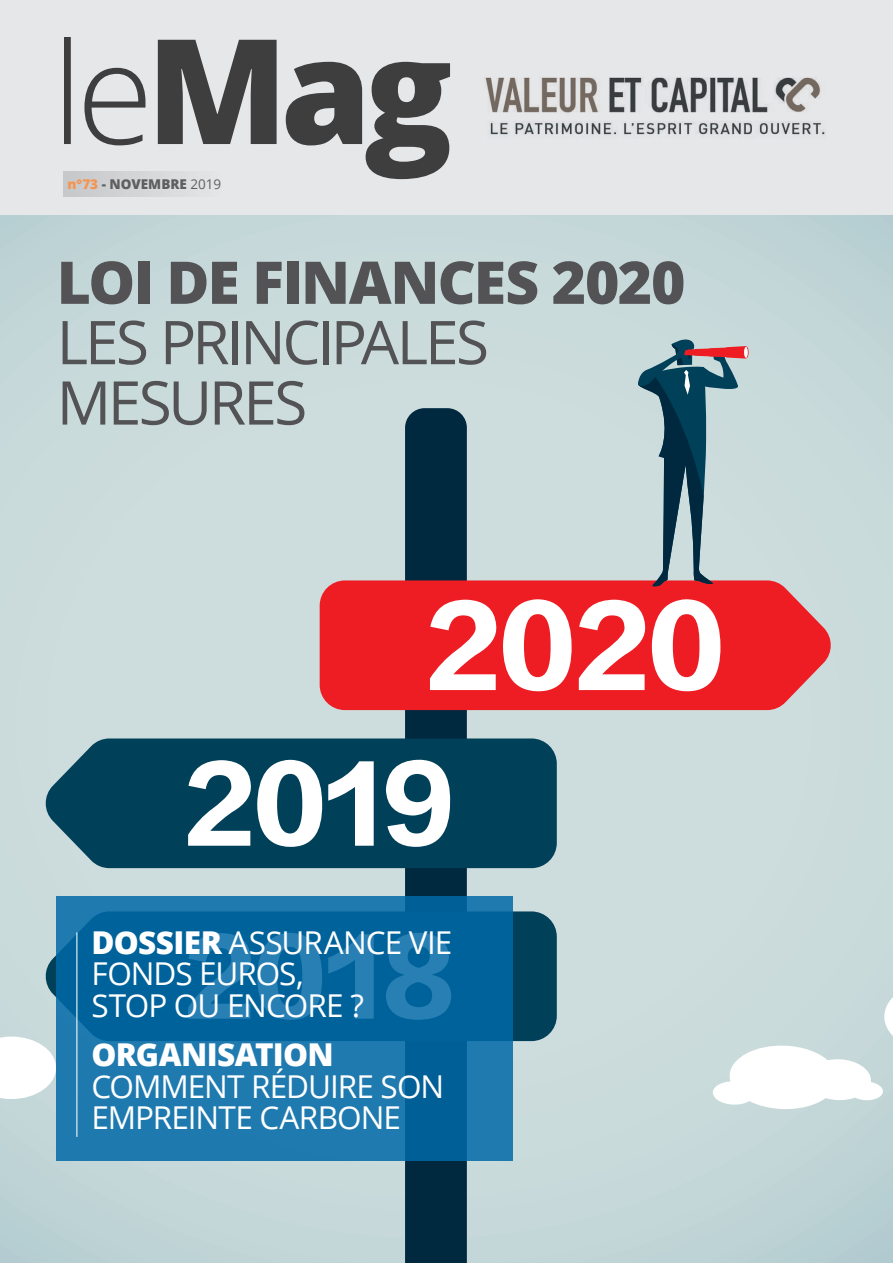
<style>
.page{position:relative;width:893px;height:1263px;background:#fff}
.page>*{position:absolute;margin:0;border:0;box-sizing:border-box;transform-origin:0 0}
.t1{font:60.3px/60.3px "Open Sans";letter-spacing:-.05em;color:#535355}
.t2{font:800 58.95px "Open Sans";letter-spacing:-.03em;color:#535355}
.t3{font:31.5px/31.5px "Open Sans";letter-spacing:-.03em;color:#fff}
.t4{font:800 31.5px "Open Sans";letter-spacing:-.025em;color:#fff}
.t5{font:800 13.5px "Open Sans";color:#5f5f62}
.s1{color:#f69450}
.s2{font-weight:400}
.s3{font-weight:800}
</style>
<div class="page">
<div style="left:0;top:0;width:893px;height:215px;background:#e6e7e9"></div>
<div style="left:0;top:0;width:893px;height:216px;border:2px solid #e6e7e9"></div>
<div style="left:0;top:216px;width:893px;height:1047px;background:#cadbdc"></div>
<svg style="left:0;top:1036px;width:56px;height:63px"></svg>
<svg style="left:713px;top:997px;width:180px;height:113px"></svg>
<div style="left:405px;top:408px;width:62px;height:855px;background:#00283f"></div>
<svg style="left:320px;top:580px;width:511px;height:130px;background:#eb2d32"></svg>
<svg style="left:43px;top:911px;width:514px;height:130px;fill:#004058"></svg>
<svg style="left:45px;top:738px;width:512px;height:130px;background:#104c62"></svg>
<svg style="left:188px;top:760px;width:186px;height:87px;background:#84a3ae"></svg>
<svg style="left:386px;top:759px;width:65px;height:88px;background:#97b1bb"></svg>
<svg style="left:637px;top:339px;width:112px;height:248px"></svg>
<svg style="left:430px;top:600px;width:67px;height:90px;background:#f79a9d"></svg>
<svg style="left:503px;top:599px;width:69px;height:93px;background:#f8a2a5"></svg>
<svg style="left:579px;top:600px;width:67px;height:90px;background:#f79a9d"></svg>
<svg style="left:652px;top:599px;width:69px;height:93px;background:#f8a2a5"></svg>
<svg style="left:57px;top:896px;width:456px;height:265px;background:#1270a6"></svg>
<hr style="left:76px;top:932px;width:1px;height:205px;background:#fff">
<img style="left:485px;top:77px;width:340px;height:59px">
<svg style="left:64px;top:37px;width:386px;height:142px"></svg>
<div style="left:63px;top:171px;width:162px;height:26px;background:linear-gradient(to right,#c6c7c9,#e5e6e8)"></div>
<p class="t5" style="left:68px;top:174px;width:155px"><span class="s1">n°73</span> - NOVEMBRE <span class="s2">2019</span></p>
<h2 class="t2" style="left:57px;top:238px;width:630px">LOI DE FINANCES 2020</h2>
<h1 class="t1" style="left:57px;top:311px;width:434px">LES PRINCIPALES<br>MESURES</h1>
<p class="t3" style="left:92px;top:926px;width:362px"><span class="s3">DOSSIER</span> ASSURANCE VIE<br>FONDS EUROS,<br>STOP OU ENCORE ?</p>
<p class="t4" style="left:92px;top:1031px;width:244px">ORGANISATION</p>
<p class="t3" style="left:92px;top:1070px;width:354px">COMMENT RÉDUIRE SON<br>EMPREINTE CARBONE</p>
</div>
